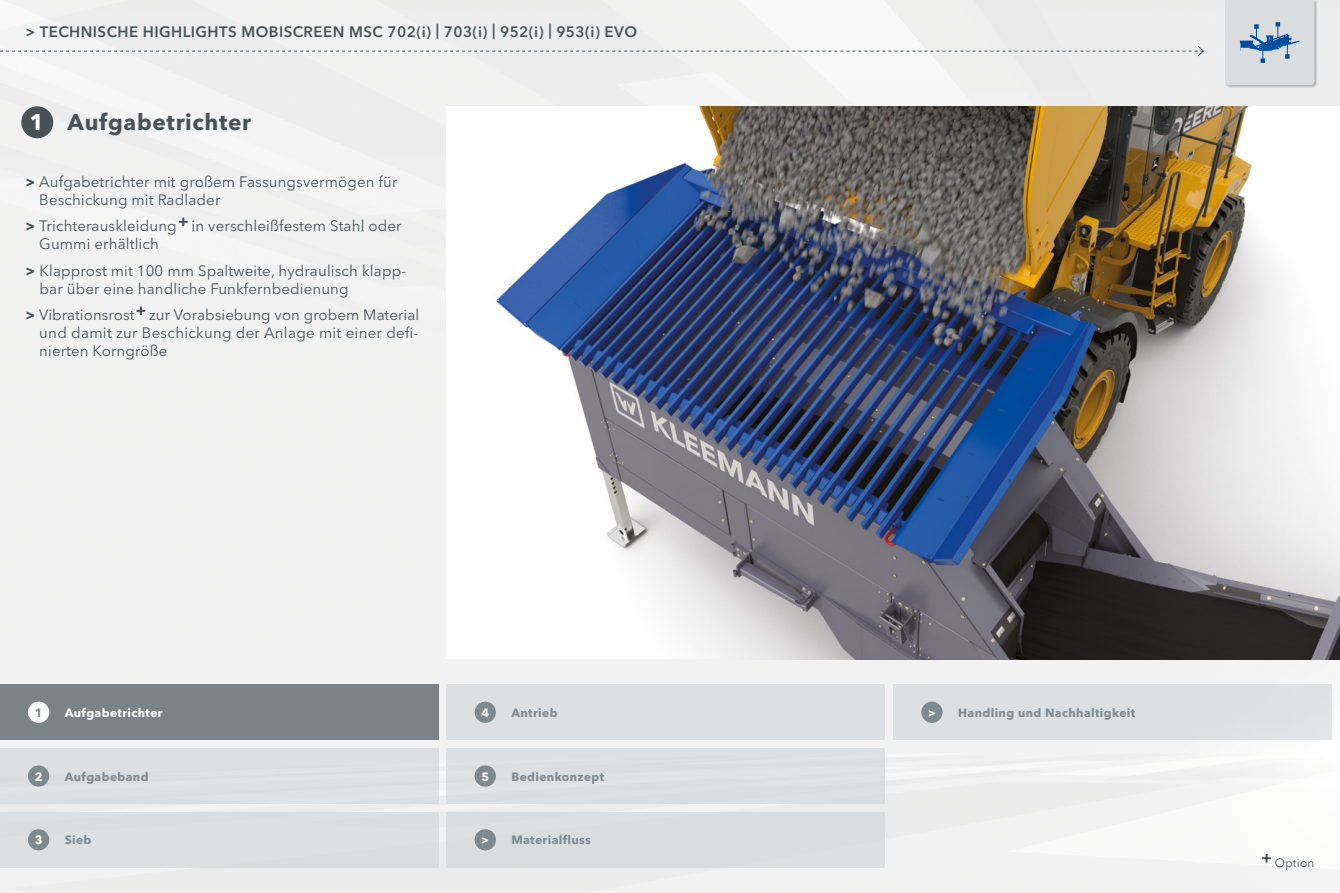
<style>
.page{position:relative;width:1340px;height:893px;background:#fff}
.page>*{position:absolute;margin:0;border:0;box-sizing:border-box;transform-origin:0 0}
.t1{font:700 22.5px "Avenir Next LT Pro";letter-spacing:.03em;color:#485358}
.t2{font:15px/18px "Avenir Next LT Pro";letter-spacing:.01em;color:#485358}
.t3{font:600 15px "Avenir Next LT Pro";letter-spacing:.03em;color:#485358}
.t4{font:700 12px "Avenir Next LT Pro";letter-spacing:.03em;color:#7f8a90}
.t5{font:700 12px "Avenir Next LT Pro";letter-spacing:.03em;color:#fff}
.t6{font:12px "Avenir Next LT Pro";letter-spacing:.01em;color:#485358}
.s1{color:#fff}
.s2{font-weight:700}
</style>
<div class="page">
<div style="left:0;top:0;width:1339px;height:893px;background:#f2f2f2"></div>
<svg style="left:179px;top:218px;width:9px;height:8px"></svg>
<svg style="left:136px;top:307px;width:9px;height:8px"></svg>
<div style="left:21px;top:106px;width:32px;height:32px;background:#485358;border-radius:50%"></div>
<img style="left:446px;top:106px;width:893px;height:553px">
<svg style="left:0;top:45px;width:1204px;height:12px"></svg>
<div style="left:1224px;top:0;width:93px;height:88px;background:#000;opacity:.5"></div>
<svg style="left:1262px;top:854px;width:8px;height:8px"></svg>
<div style="left:446px;top:748px;width:438px;height:56px;background:#dce0e2"></div>
<div style="left:474px;top:765px;width:22px;height:22px;background:#7f8a90;border-radius:50%"></div>
<div style="left:446px;top:812px;width:438px;height:55px;background:#d9dddf"></div>
<div style="left:474px;top:829px;width:22px;height:21px;background:#7f8a90;border-radius:50%"></div>
<div style="left:893px;top:685px;width:438px;height:55px;background:#dce0e2"></div>
<div style="left:921px;top:702px;width:21px;height:21px;background:#7f8a90;border-radius:50%"></div>
<div style="left:0;top:748px;width:438px;height:56px;background:#dce0e2"></div>
<div style="left:28px;top:765px;width:21px;height:22px;background:#7f8a90;border-radius:50%"></div>
<div style="left:0;top:812px;width:438px;height:55px;background:#dce0e1"></div>
<div style="left:28px;top:829px;width:21px;height:21px;background:#7f8a90;border-radius:50%"></div>
<div style="left:0;top:685px;width:438px;height:55px;background:#7b8386"></div>
<div style="left:28px;top:702px;width:21px;height:21px;background:#fff;border-radius:50%"></div>
<div style="left:446px;top:685px;width:438px;height:55px;background:#dce0e2"></div>
<div style="left:474px;top:702px;width:22px;height:21px;background:#7f8a90;border-radius:50%"></div>
<svg style="left:1225px;top:0;width:89px;height:85px;background:#c7d1d9"></svg>
<p class="t3" style="left:26px;top:22px;width:613px">&gt; TECHNISCHE HIGHLIGHTS MOBISCREEN MSC 702(i) | 703(i) | 952(i) | 953(i) EVO</p>
<h1 class="t1" style="left:29px;top:109px;width:223px"><span class="s1">1</span> Aufgabetrichter</h1>
<p class="t2" style="left:39px;top:172px;width:359px;text-indent:-14px"><span class="s2">&gt;</span> Aufgabetrichter mit großem Fassungsvermögen für<br>Beschickung mit Radlader</p>
<p class="t2" style="left:39px;top:217px;width:364px;text-indent:-14px"><span class="s2">&gt;</span> Trichterauskleidung in verschleißfestem Stahl oder<br>Gummi erhältlich</p>
<p class="t2" style="left:40px;top:261px;width:368px;text-indent:-14px"><span class="s2">&gt;</span> Klapprost mit 100 mm Spaltweite, hydraulisch klapp&shy;bar über eine handliche Funkfernbedienung</p>
<p class="t2" style="left:39px;top:306px;width:381px;text-align:justify;text-indent:-14px"><span class="s2">&gt;</span> Vibrationsrost zur Vorabsiebung von grobem Material und damit zur Beschickung der Anlage mit einer defi&shy;nierten Korngröße</p>
<p class="t4" style="left:35px;top:705px;width:9px">1</p>
<p class="t5" style="left:65px;top:705px;width:99px">Aufgabetrichter</p>
<p class="t5" style="left:481px;top:705px;width:9px">4</p>
<p class="t4" style="left:511px;top:705px;width:48px">Antrieb</p>
<p class="t5" style="left:35px;top:769px;width:9px">2</p>
<p class="t4" style="left:65px;top:769px;width:85px">Aufgabeband</p>
<p class="t5" style="left:35px;top:833px;width:9px">3</p>
<p class="t4" style="left:65px;top:833px;width:28px">Sieb</p>
<p class="t5" style="left:481px;top:769px;width:9px">5</p>
<p class="t4" style="left:511px;top:769px;width:94px">Bedienkonzept</p>
<p class="t4" style="left:481px;top:833px;width:111px"><span class="s1">&gt;</span> Materialfluss</p>
<p class="t4" style="left:927px;top:705px;width:209px"><span class="s1">&gt;</span> Handling und Nachhaltigkeit</p>
<p class="t6" style="left:1274px;top:856px;width:41px">Option</p>
</div>
